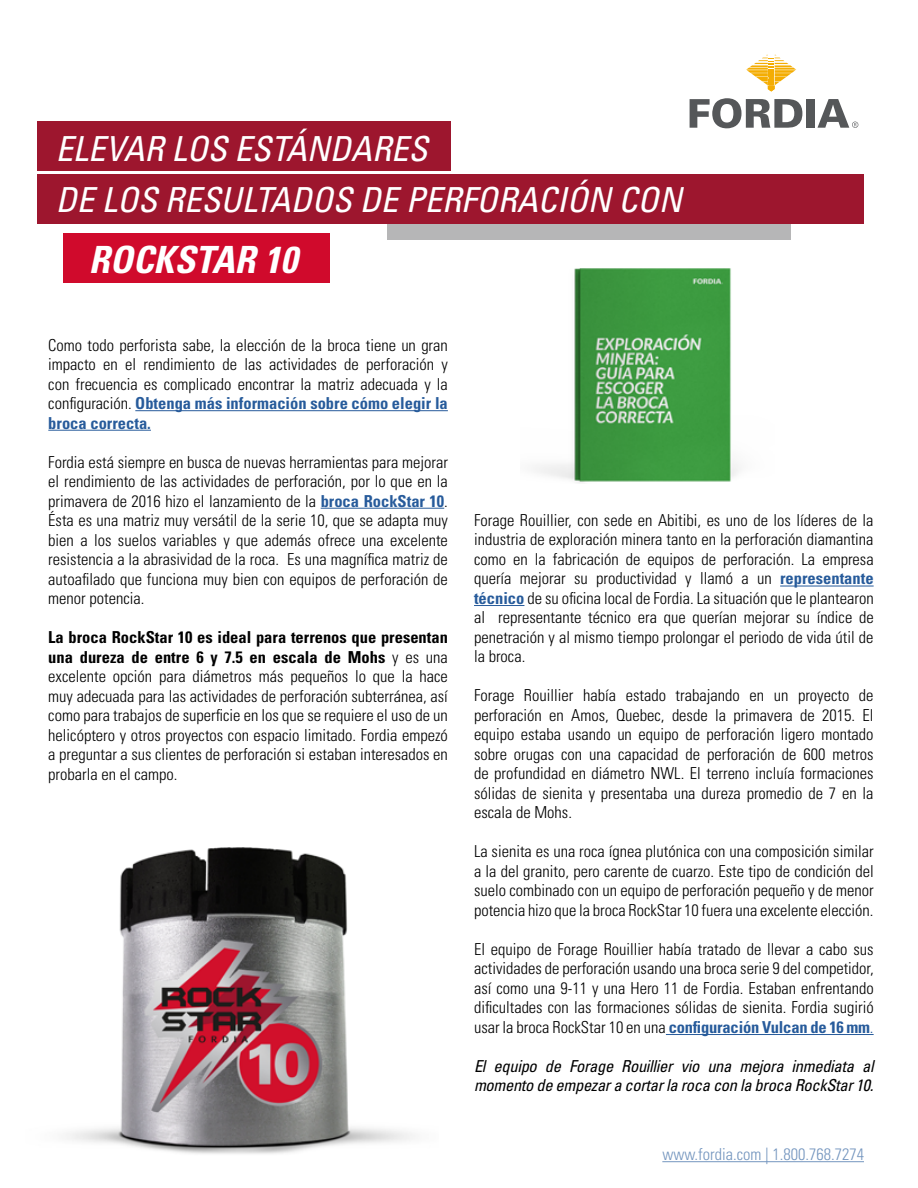
<style>
.page{position:relative;width:918px;height:1188px;background:#fff}
.page>*{position:absolute;margin:0;border:0;box-sizing:border-box;transform-origin:0 0}
.t1{font:italic 700 condensed 37.5px "Univers LT Std";color:#fff}
.t2{font:italic condensed 34.5px/51px "Univers LT Std";color:#fff}
.t3{font:300 condensed 16.5px/19.5px "Univers LT Std";color:#000;text-align:justify}
.t4{font:italic condensed 16.5px/19.5px "Univers LT Std";letter-spacing:-.02em;color:#000}
.t5{font:300 condensed 16.5px "Univers LT Std";color:#275b9b}
.s1{font-weight:700;color:#275b9b}
.s2{font-weight:700}
.s3{color:#275b9b}
</style>
<div class="page">
<div style="left:387px;top:207px;width:404px;height:33px;background:#b6b6b7"></div>
<div style="left:38px;top:174px;width:826px;height:50px;background:#9d162e"></div>
<div style="left:63px;top:233px;width:266px;height:50px;background:#d00a2c"></div>
<div style="left:38px;top:121px;width:413px;height:50px;background:#9d162e"></div>
<img style="left:66px;top:848px;width:349px;height:306px">
<img style="left:535px;top:268px;width:203px;height:215px">
<hr style="left:662px;top:1161px;width:202px;height:1px;background:#275b9b">
<hr style="left:135px;top:410px;width:313px;height:1px;background:#275b9b">
<hr style="left:48px;top:430px;width:103px;height:1px;background:#275b9b">
<hr style="left:321px;top:508px;width:123px;height:1px;background:#275b9b">
<svg style="left:746px;top:55px;width:50px;height:36px"></svg>
<svg style="left:690px;top:98px;width:112px;height:30px"></svg>
<div style="left:806px;top:99px;width:9px;height:29px;background:#555759"></div>
<svg style="left:817px;top:99px;width:42px;height:29px"></svg>
<hr style="left:780px;top:586px;width:94px;height:1px;background:#275b9b">
<hr style="left:474px;top:605px;width:50px;height:1px;background:#275b9b">
<hr style="left:666px;top:1034px;width:208px;height:1px;background:#275b9b">
<h2 class="t2" style="left:56px;top:123px;width:627px">ELEVAR LOS ESTÁNDARES<br>DE LOS RESULTADOS DE PERFORACIÓN CON</h2>
<h1 class="t1" style="left:89px;top:236px;width:210px">ROCKSTAR 10</h1>
<p class="t3" style="left:48px;top:335px;width:401px">Como todo perforista sabe, la elección de la broca tiene un gran impacto en el rendimiento de las actividades de perforación y con frecuencia es complicado encontrar la matriz adecuada y la configuración. <span class="s1">Obtenga más información sobre cómo elegir la broca correcta.</span></p>
<p class="t3" style="left:48px;top:452px;width:401px">Fordia está siempre en busca de nuevas herramientas para mejorar el rendimiento de las actividades de perforación, por lo que en la primavera de 2016 hizo el lanzamiento de la <span class="s1">broca RockStar 10</span>.<br>Ésta es una matriz muy versátil de la serie 10, que se adapta muy bien a los suelos variables y que además ofrece una excelente resistencia a la abrasividad de la roca. Es una magnífica matriz de autoafilado que funciona muy bien con equipos de perforación de menor potencia.</p>
<p class="t3" style="left:48px;top:628px;width:401px"><span class="s2">La broca RockStar 10 es ideal para terrenos que presentan una dureza de entre 6 y 7.5 en escala de Mohs</span> y es una excelente opción para diámetros más pequeños lo que la hace muy adecuada para las actividades de perforación subterránea, así como para trabajos de superficie en los que se requiere el uso de un helicóptero y otros proyectos con espacio limitado. Fordia empezó a preguntar a sus clientes de perforación si estaban interesados en probarla en el campo.</p>
<p class="t3" style="left:474px;top:510px;width:401px">Forage Rouillier, con sede en Abitibi, es uno de los líderes de la industria de exploración minera tanto en la perforación diamantina como en la fabricación de equipos de perforación. La empresa quería mejorar su productividad y llamó a un <span class="s1">representante técnico</span> de su oficina local de Fordia. La situación que le plantearon al representante técnico era que querían mejorar su índice de penetración y al mismo tiempo prolongar el periodo de vida útil de la broca.</p>
<p class="t3" style="left:474px;top:686px;width:401px">Forage Rouillier había estado trabajando en un proyecto de perforación en Amos, Quebec, desde la primavera de 2015. El equipo estaba usando un equipo de perforación ligero montado sobre orugas con una capacidad de perforación de 600 metros de profundidad en diámetro NWL. El terreno incluía formaciones sólidas de sienita y presentaba una dureza promedio de 7 en la escala de Mohs.</p>
<p class="t3" style="left:474px;top:842px;width:401px">La sienita es una roca ígnea plutónica con una composición similar a la del granito, pero carente de cuarzo. Este tipo de condición del suelo combinado con un equipo de perforación pequeño y de menor potencia hizo que la broca RockStar 10 fuera una excelente elección.</p>
<p class="t3" style="left:474px;top:939px;width:401px">El equipo de Forage Rouillier había tratado de llevar a cabo sus actividades de perforación usando una broca serie 9 del competidor, así como una 9-11 y una Hero 11 de Fordia. Estaban enfrentando dificultades con las formaciones sólidas de sienita. Fordia sugirió usar la broca RockStar 10 en una <span class="s1">configuración Vulcan de 16 mm</span><span class="s3">.</span></p>
<p class="t4" style="left:474px;top:1056px;width:401px">El equipo de Forage Rouillier vio una mejora inmediata al momento de empezar a cortar la roca con la broca RockStar 10.</p>
<p class="t5" style="left:662px;top:1144px;width:203px">www.fordia.com | 1.800.768.7274</p>
</div>
